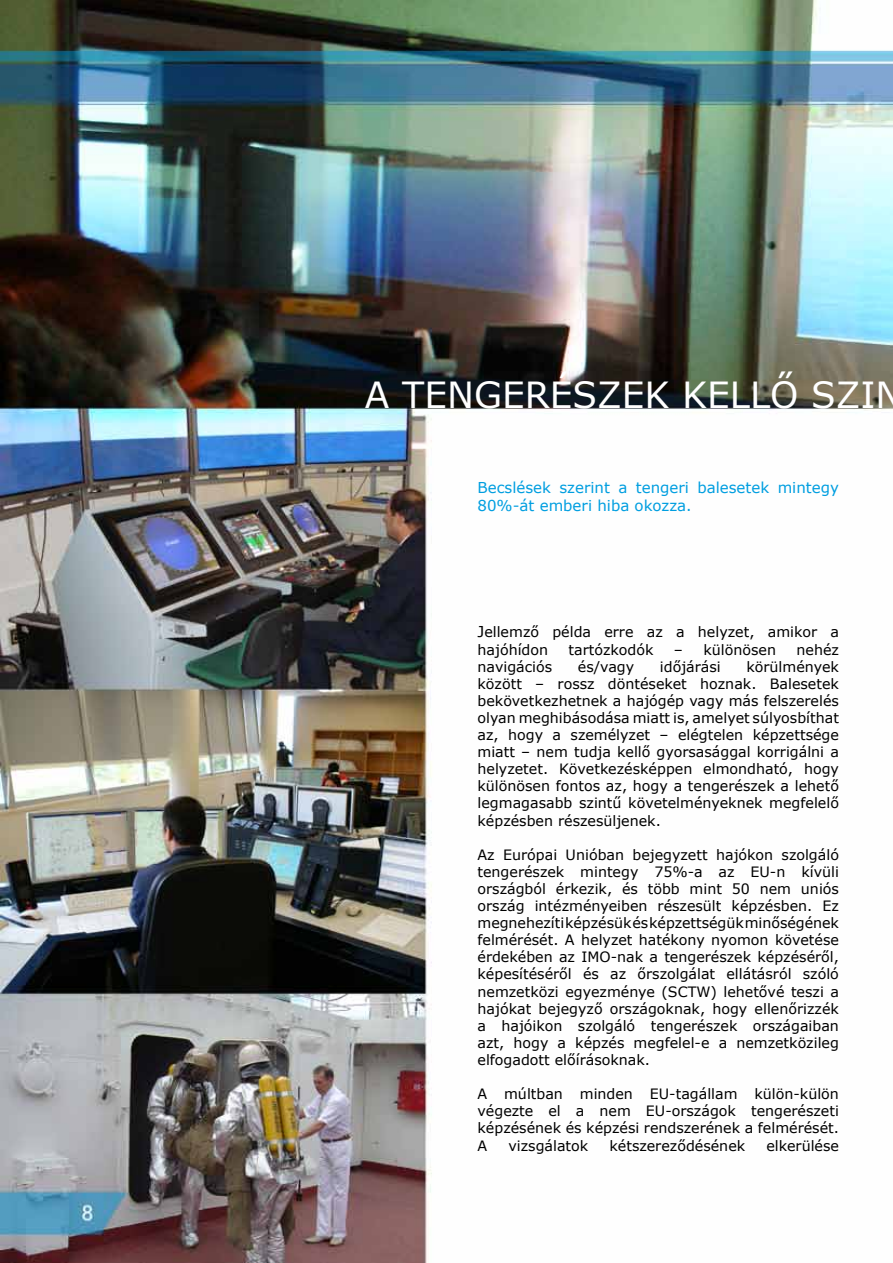
<style>
.page{position:relative;width:893px;height:1263px;background:#fff}
.page>*{position:absolute;margin:0;border:0;box-sizing:border-box;transform-origin:0 0}
.t1{font:36px "Verdana";color:#fff}
.t2{font:15px/18px "Verdana";color:#009ee0}
.t3{font:14.25px/17.1px "Verdana";color:#000;text-align:justify}
.s1{font-size:15px}
</style>
<div class="page">
<img style="left:0;top:0;width:893px;height:1263px">
<h1 class="t1" style="left:365px;top:372px;width:539px">A TENGERÉSZEK KELLŐ SZIN</h1>
<p class="t2" style="left:477px;top:478px;width:363px">Becslések szerint a tengeri balesetek mintegy<br>80%-át emberi hiba okozza.</p>
<p class="t3" style="left:477px;top:623px;width:363px"><span class="s1">J</span>ellemző példa erre az a helyzet, amikor a hajóhídon</p>
<p class="t3" style="left:569px;top:640px;width:86px">tartózkodók</p>
<p class="t3" style="left:674px;top:640px;width:104px">– különösen</p>
<p class="t3" style="left:796px;top:640px;width:44px">nehéz</p>
<p class="t3" style="left:477px;top:657px;width:363px;text-indent:269px">körülmények között – rossz döntéseket hoznak. Balesetek bekövetkezhetnek a hajógép vagy más felszerelés olyan meghibásodása miatt is, amelyet súlyosbíthat az, hogy a személyzet – elégtelen képzettsége miatt – nem tudja kellő gyorsasággal korrigálni a helyzetet. Következésképpen elmondható, hogy különösen fontos az, hogy a tengerészek a lehető legmagasabb szintű követelményeknek megfelelő képzésben részesüljenek.</p>
<p class="t3" style="left:477px;top:845px;width:363px">Az Európai Unióban bejegyzett hajókon szolgáló tengerészek mintegy 75%-a az EU-n kívüli országból érkezik, és több mint 50 nem uniós ország intézményeiben részesült képzésben. Ez megnehezíti képzésük és képzettségük minőségének felmérését. A helyzet hatékony nyomon követése érdekében az IMO-nak a tengerészek képzéséről, képesítéséről és az őrszolgálat ellátásról szóló nemzetközi egyezménye (SCTW) lehetővé teszi a hajókat bejegyző országoknak, hogy ellenőrizzék a hajóikon szolgáló tengerészek országaiban azt, hogy a képzés megfelel-e a nemzetközileg elfogadott előírásoknak.</p>
<p class="t3" style="left:477px;top:1085px;width:363px">A múltban minden EU-tagállam külön-külön végezte el a nem EU-országok tengerészeti képzésének és képzési rendszerének a felmérését.<br>A</p>
<p class="t3" style="left:477px;top:657px;width:76px">navigációs</p>
<p class="t3" style="left:578px;top:657px;width:58px">és/vagy</p>
<p class="t3" style="left:660px;top:657px;width:62px">időjárási</p>
<p class="t3" style="left:508px;top:1136px;width:81px">vizsgálatok</p>
<p class="t3" style="left:609px;top:1136px;width:137px">kétszereződésének</p>
<p class="t3" style="left:766px;top:1136px;width:74px">elkerülése</p>
</div>
